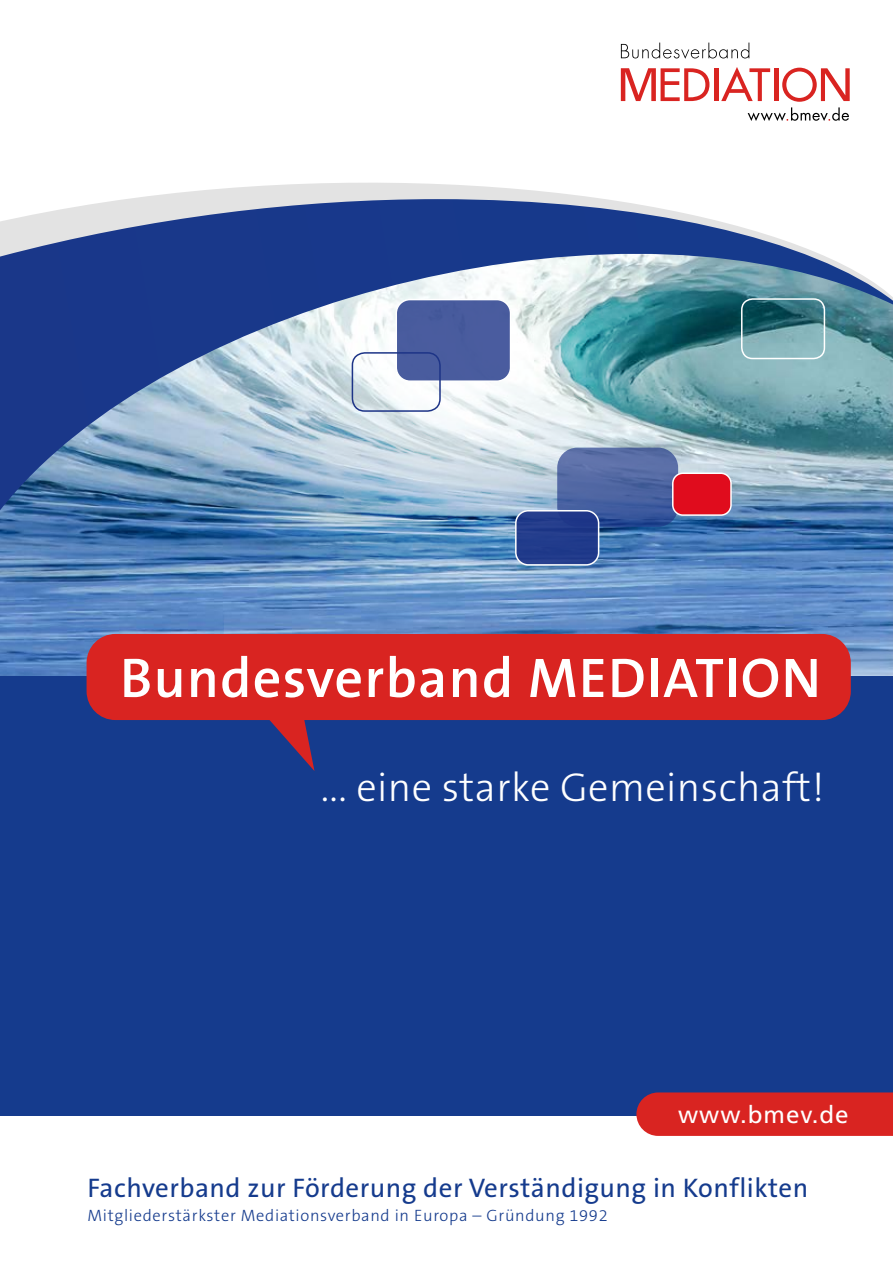
<style>
.page{position:relative;width:893px;height:1263px;background:#fff}
.page>*{position:absolute;margin:0;border:0;box-sizing:border-box;transform-origin:0 0}
.t1{font:600 56.25px "The Sans B6";letter-spacing:.02em;color:#fff}
.t2{font:300 40.5px "The Sans B3";letter-spacing:.01em;color:#fff}
.t3{font:27px "The Sans B5 Plain";letter-spacing:.02em;color:#153b8d}
.t4{font:24.15px "Frutiger";letter-spacing:.04em;color:#fff}
.t5{font:300 16.5px "The Sans B3";letter-spacing:.04em;color:#153b8d}
</style>
<div class="page">
<svg style="left:0;top:510px;width:893px;height:166px;background:#5988be"></svg>
<svg style="left:0;top:183px;width:893px;height:327px;background:#7f9bba"></svg>
<div style="left:396px;top:300px;width:115px;height:81px;background:#495c9e;border-radius:14px"></div>
<div style="left:395px;top:299px;width:116px;height:83px;border:2px solid #fff;border-radius:14px"></div>
<div style="left:352px;top:352px;width:89px;height:60px;border:2px solid #1d3487;border-radius:12px"></div>
<svg style="left:557px;top:448px;width:121px;height:79px;background:#4c64a1"></svg>
<div style="left:673px;top:473px;width:58px;height:42px;background:#e00c1d;border-radius:10px"></div>
<div style="left:672px;top:472px;width:60px;height:44px;border:2px solid #fff;border-radius:10px"></div>
<div style="left:516px;top:511px;width:83px;height:54px;background:#213b8b;border-radius:12px"></div>
<div style="left:515px;top:510px;width:84px;height:56px;border:2px solid #fff;border-radius:12px"></div>
<div style="left:741px;top:298px;width:84px;height:61px;border:2px solid #fff;border-radius:11px"></div>
<svg style="left:224px;top:612px;width:669px;height:31px;background:#5e8ac3"></svg>
<div style="left:0;top:676px;width:893px;height:439px;background:#153b8d"></div>
<svg style="left:636px;top:1092px;width:257px;height:44px;background:#d42727"></svg>
<div style="left:678px;top:1105px;width:171px;height:18px;background:#d92421"></div>
<div style="left:87px;top:634px;width:764px;height:86px;background:#d92421;border-radius:29px"></div>
<svg style="left:269px;top:720px;width:45px;height:51px"></svg>
<svg style="left:621px;top:68px;width:88px;height:33px"></svg>
<hr style="left:714px;top:68px;width:4px;height:33px;background:#d92421">
<svg style="left:621px;top:43px;width:128px;height:16px"></svg>
<svg style="left:721px;top:67px;width:129px;height:54px"></svg>
<h1 class="t1" style="left:120px;top:649px;width:703px">Bundesverband MEDIATION</h1>
<h2 class="t2" style="left:321px;top:766px;width:505px">... eine starke Gemeinschaft!</h2>
<h3 class="t4" style="left:678px;top:1101px;width:172px">www.bmev.de</h3>
<h3 class="t3" style="left:88px;top:1173px;width:722px">Fachverband zur Förderung der Verständigung in Konflikten</h3>
<p class="t5" style="left:88px;top:1206px;width:522px">Mitgliederstärkster Mediationsverband in Europa – Gründung 1992</p>
</div>
